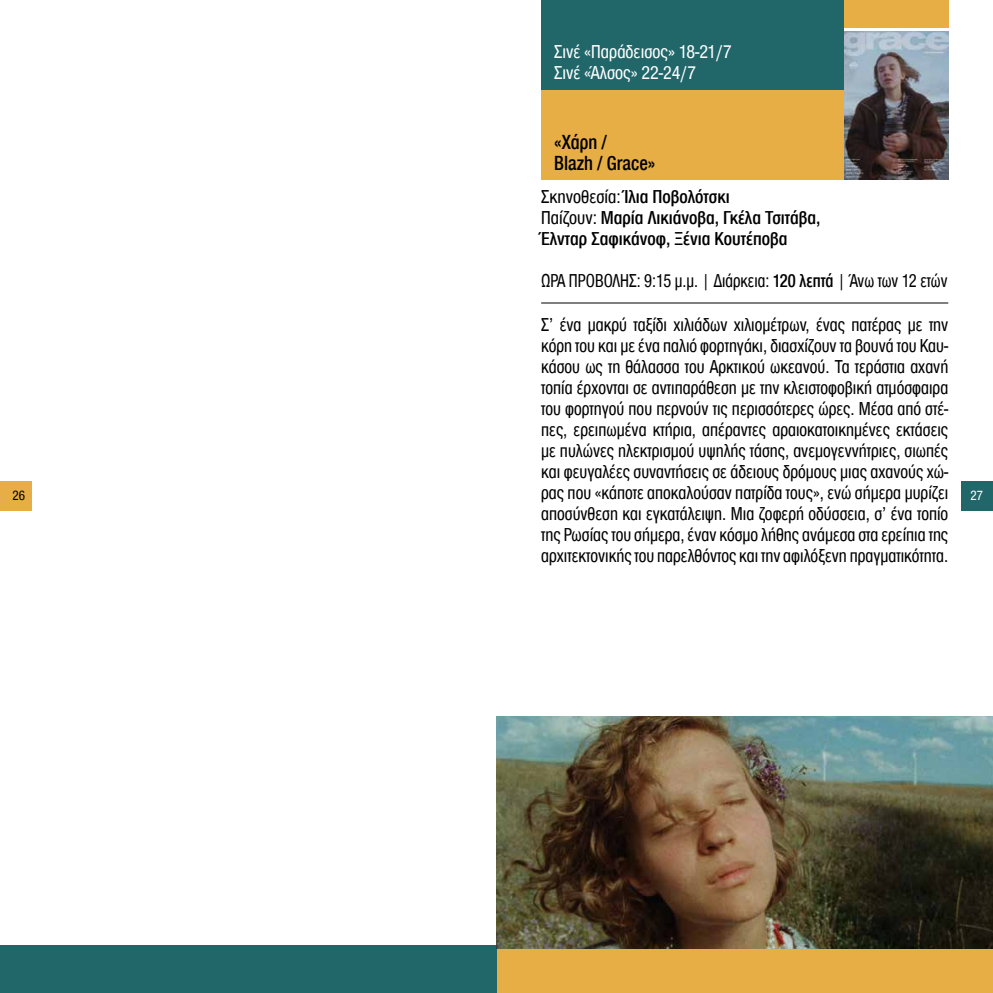
<style>
.page{position:relative;width:993px;height:993px;background:#fff}
.page>*{position:absolute;margin:0;border:0;box-sizing:border-box;transform-origin:0 0}
.t1{font:500 21px/21px "CF Helvetica Cond";color:#000;scale:.94 1}
.t2{font:19.25px/21px "CF Helvetica Cond";color:#000;text-align:justify;scale:.96 1}
.t3{font:500 19.25px/21px "CF Helvetica Cond";color:#000}
.t4{font:19.25px "CF Helvetica Cond";color:#000;scale:.92 1}
.t5{font:19.25px/21px "CF Helvetica Cond";color:#fff}
.t6{font:14px "CF Helvetica Cond";color:#000}
.t7{font:14px "CF Helvetica Cond";color:#fff}
.s1{font-weight:400}
.s2{font-weight:500}
</style>
<div class="page">
<div style="left:0;top:481px;width:32px;height:29px;background:#e7ae45"></div>
<div style="left:961px;top:481px;width:31px;height:29px;background:#21676a"></div>
<div style="left:496px;top:945px;width:496px;height:47px;background:#e7ae45"></div>
<div style="left:0;top:945px;width:496px;height:47px;background:#21676a"></div>
<div style="left:843px;top:0;width:104px;height:27px;background:#e7ae45"></div>
<img style="left:843px;top:31px;width:104px;height:149px">
<div style="left:541px;top:89px;width:302px;height:91px;background:#e7ae45"></div>
<div style="left:541px;top:0;width:302px;height:89px;background:#21676a"></div>
<hr style="left:541px;top:302px;width:406px;height:1px;background:#000">
<img style="left:496px;top:716px;width:496px;height:231px">
<p class="t5" style="left:554px;top:41px;width:179px">Σινέ «Παράδεισος» 18-21/7<br>Σινέ «Άλσος» 22-24/7</p>
<p class="t1" style="left:554px;top:131px;width:109px">«Χάρη /<br>Blazh / Grace»</p>
<p class="t3" style="left:541px;top:186px;width:281px"><span class="s1">Σκηνοθεσία:</span> Ίλια Ποβολότσκι<br><span class="s1">Παίζουν:</span> Μαρία Λικιάνοβα, Γκέλα Τσιτάβα,<br>Έλνταρ Σαφικάνοφ, Ξένια Κουτέποβα</p>
<p class="t4" style="left:541px;top:270px;width:443px">ΩΡΑ ΠΡΟΒΟΛΗΣ: 9:15 μ.μ. | Διάρκεια: <span class="s2">120 λεπτά</span> | Άνω των 12 ετών</p>
<p class="t2" style="left:541px;top:314px;width:425px">Σ’ ένα μακρύ ταξίδι χιλιάδων χιλιομέτρων, ένας πατέρας με την κόρη του και με ένα παλιό φορτηγάκι, διασχίζουν τα βουνά του Καυ&shy;κάσου ως τη θάλασσα του Αρκτικού ωκεανού. Τα τεράστια αχανή τοπία έρχονται σε αντιπαράθεση με την κλειστοφοβική ατμόσφαιρα του φορτηγού που περνούν τις περισσότερες ώρες. Μέσα από στέ&shy;πες, ερειπωμένα κτήρια, απέραντες αραιοκατοικημένες εκτάσεις με πυλώνες ηλεκτρισμού υψηλής τάσης, ανεμογεννήτριες, σιωπές και φευγαλέες συναντήσεις σε άδειους δρόμους μιας αχανούς χώ&shy;ρας που «κάποτε αποκαλούσαν πατρίδα τους», ενώ σήμερα μυρίζει αποσύνθεση και εγκατάλειψη. Μια ζοφερή οδύσσεια, σ’ ένα τοπίο της Ρωσίας του σήμερα, έναν κόσμο λήθης ανάμεσα στα ερείπια της αρχιτεκτονικής του παρελθόντος και την αφιλόξενη πραγματικότητα.</p>
<p class="t6" style="left:12px;top:488px;width:14px">26</p>
<p class="t7" style="left:970px;top:487px;width:14px">27</p>
</div>
